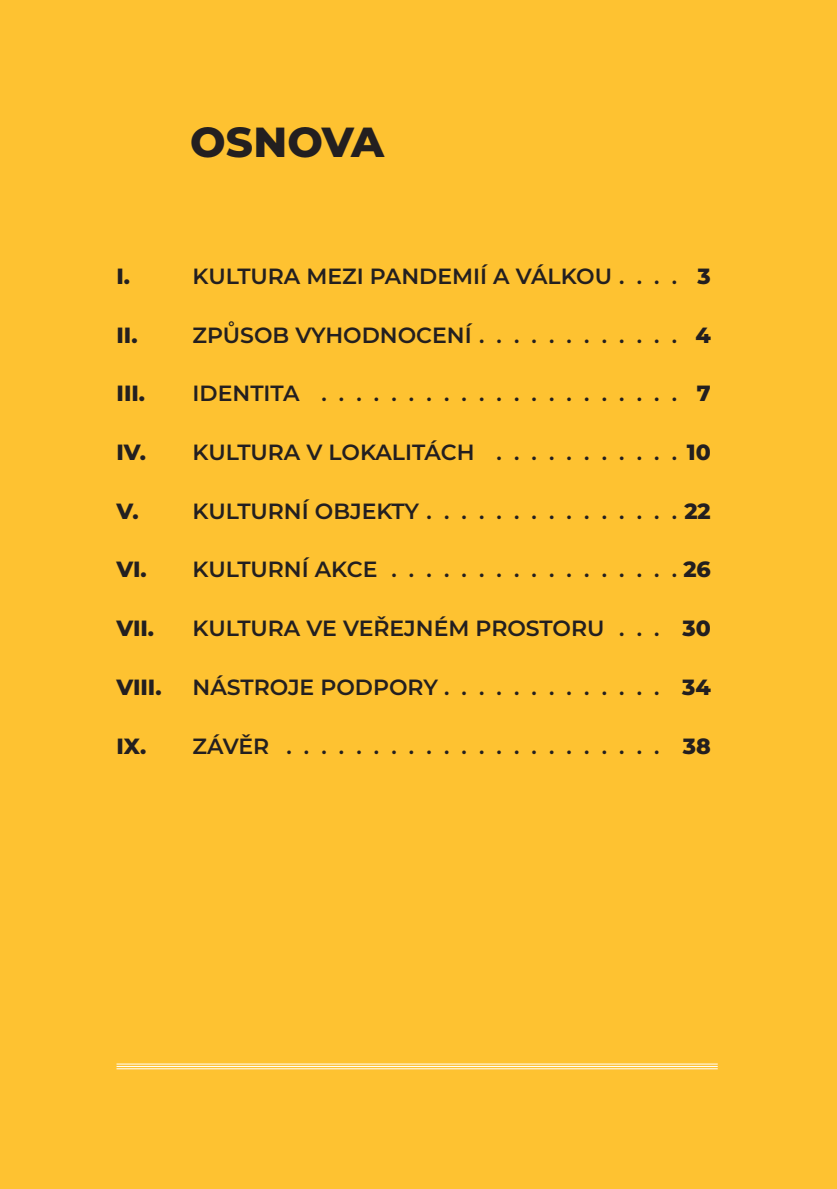
<style>
.page{position:relative;width:837px;height:1189px;background:#fec231}
.page>*{position:absolute;margin:0;border:0;box-sizing:border-box;transform-origin:0 0}
.t1{font:800 42px "Montserrat";color:#231f20}
.t2{font:600 22px "Montserrat";color:#231f20}
.t3{font:800 22px "Montserrat";color:#231f20}
.s1{font-weight:800}
</style>
<div class="page">
<hr style="left:116px;top:1063px;width:601px;height:1px;background:#fff">
<hr style="left:116px;top:1066px;width:601px;height:1px;background:#fff">
<hr style="left:116px;top:1068px;width:601px;height:1px;background:#fff">
<h1 class="t1" style="left:190px;top:126px;width:195px">OSNOVA</h1>
<p class="t3" style="left:116px;top:267px;width:15px">I.</p>
<p class="t2" style="left:192px;top:267px;width:520px">KULTURA MEZI PANDEMIÍ A VÁLKOU . . . . <span class="s1">3</span></p>
<p class="t3" style="left:116px;top:326px;width:23px">II.</p>
<p class="t2" style="left:192px;top:326px;width:520px">ZPŮSOB VYHODNOCENÍ . . . . . . . . . . . . <span class="s1">4</span></p>
<p class="t3" style="left:116px;top:385px;width:30px">III.</p>
<p class="t2" style="left:192px;top:385px;width:519px">IDENTITA . . . . . . . . . . . . . . . . . . . . . <span class="s1">7</span></p>
<p class="t2" style="left:116px;top:443px;width:595px"><span class="s1">IV.</span> KULTURA V LOKALITÁCH . . . . . . . . . . . <span class="s1">10</span></p>
<p class="t3" style="left:116px;top:502px;width:24px">V.</p>
<p class="t2" style="left:192px;top:502px;width:520px">KULTURNÍ OBJEKTY . . . . . . . . . . . . . . . <span class="s1">22</span></p>
<p class="t2" style="left:116px;top:561px;width:596px"><span class="s1">VI.</span> KULTURNÍ AKCE . . . . . . . . . . . . . . . . . <span class="s1">26</span></p>
<p class="t3" style="left:116px;top:619px;width:39px">VII.</p>
<p class="t2" style="left:192px;top:619px;width:520px">KULTURA VE VEŘEJNÉM PROSTORU . . . <span class="s1">30</span></p>
<p class="t3" style="left:116px;top:678px;width:47px">VIII.</p>
<p class="t2" style="left:192px;top:678px;width:519px">NÁSTROJE PODPORY . . . . . . . . . . . . . <span class="s1">34</span></p>
<p class="t2" style="left:116px;top:737px;width:596px"><span class="s1">IX.</span> ZÁVĚR . . . . . . . . . . . . . . . . . . . . . . <span class="s1">38</span></p>
</div>
